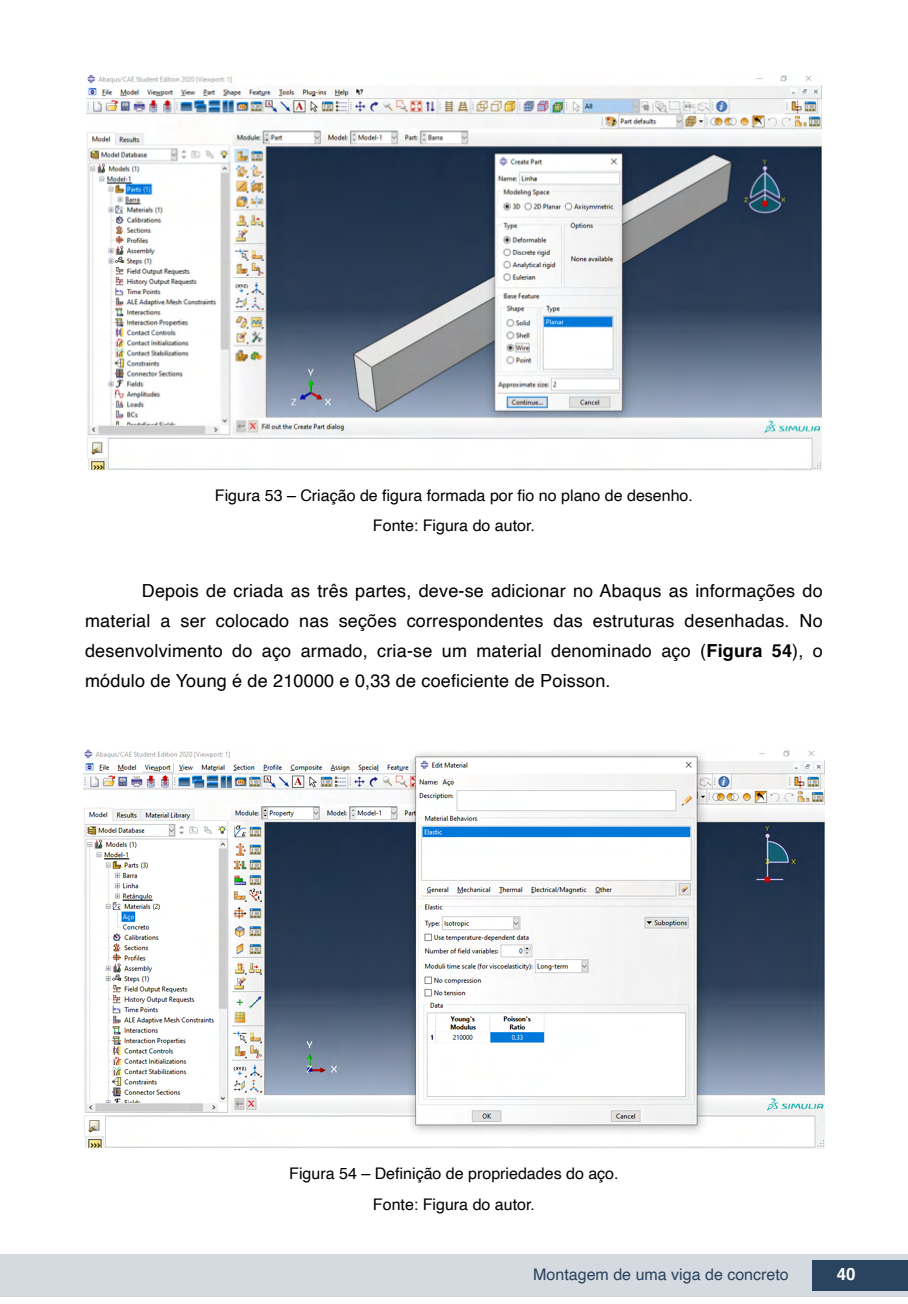
<style>
.page{position:relative;width:908px;height:1304px;background:#fff}
.page>*{position:absolute;margin:0;border:0;box-sizing:border-box;transform-origin:0 0}
.txt{font:18px/30px "Helvetica";letter-spacing:.01em;color:#000;text-align:justify}
.t1{font:700 16.8px "Helvetica";color:#fff}
.imagens_graf_tab{font:16px "Helvetica";color:#000}
.t2{font:16px "Helvetica";color:#2a435e}
.s1{font-weight:700}
</style>
<div class="page">
<div style="left:0;top:1254px;width:906px;height:43px;background:#d4dadf"></div>
<div style="left:812px;top:1261px;width:95px;height:30px;background:#2a435e"></div>
<img style="left:86px;top:74px;width:735px;height:396px">
<img style="left:83px;top:749px;width:741px;height:399px">
<p class="imagens_graf_tab" style="left:215px;top:483px;width:479px">Figura 53 – Criação de figura formada por fio no plano de desenho.</p>
<p class="imagens_graf_tab" style="left:373px;top:513px;width:163px">Fonte: Figura do autor.</p>
<p class="txt" style="left:85px;top:576px;width:739px;text-indent:57px">Depois de criada as três partes, deve-se adicionar no Abaqus as informações do material a ser colocado nas seções correspondentes das estruturas desenhadas. No desenvolvimento do aço armado, cria-se um material denominado aço (<span class="s1">Figura 54</span>), o módulo de Young é de 210000 e 0,33 de coeficiente de Poisson.</p>
<p class="imagens_graf_tab" style="left:289px;top:1161px;width:331px">Figura 54 – Definição de propriedades do aço.</p>
<p class="imagens_graf_tab" style="left:373px;top:1192px;width:163px">Fonte: Figura do autor.</p>
<p class="t2" style="left:533px;top:1262px;width:257px">Montagem de uma viga de concreto</p>
<p class="t1" style="left:836px;top:1261px;width:20px">40</p>
</div>
